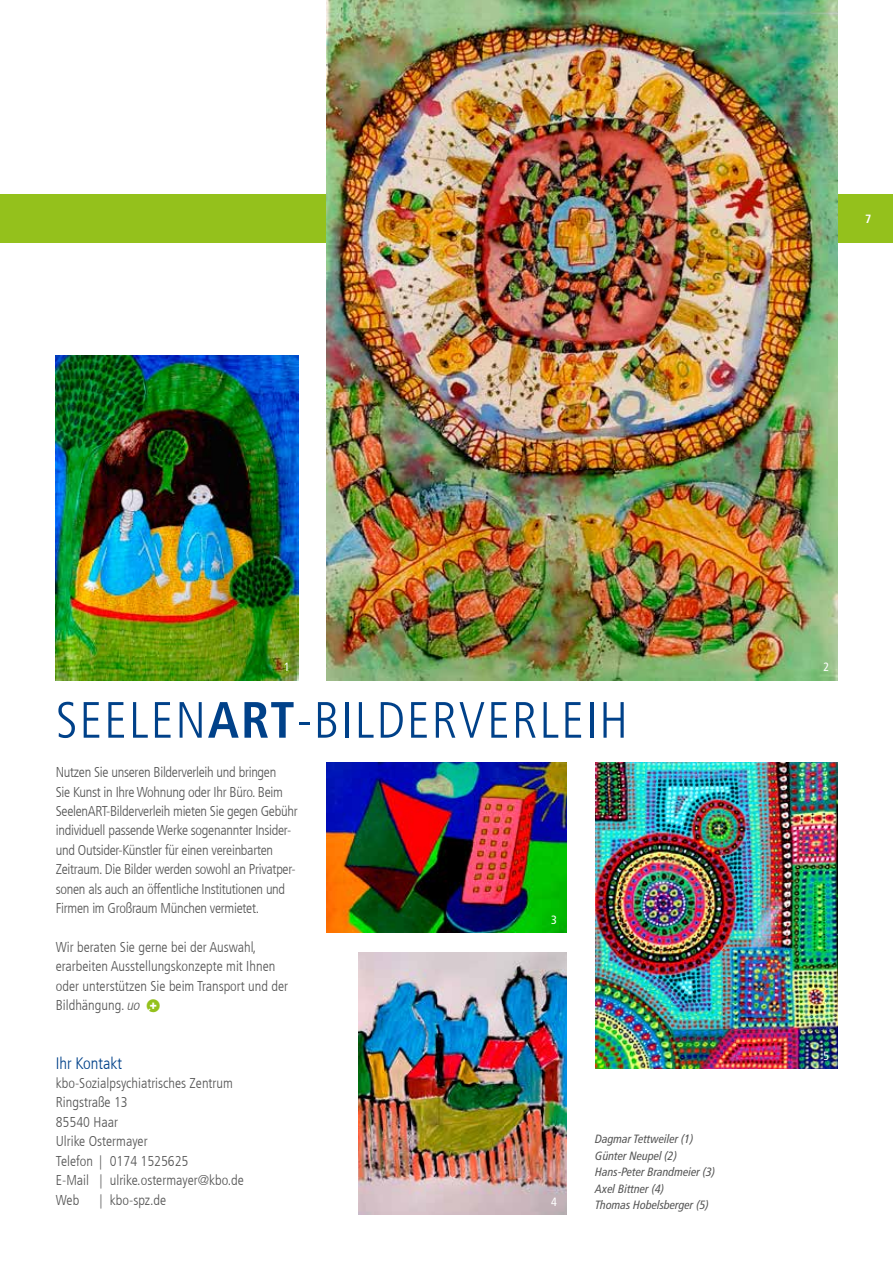
<style>
.page{position:relative;width:893px;height:1263px;background:#fff}
.page>*{position:absolute;margin:0;border:0;box-sizing:border-box;transform-origin:0 0}
.t1{font:300 condensed 51px "Frutiger LT Com";letter-spacing:.04em;color:#004189}
.t2{font:300 condensed 16.5px "Frutiger LT Com";color:#004189}
.t3{font:300 condensed 14.25px/19.4px "Frutiger LT Com";letter-spacing:-.02em;color:#565656}
.t4{font:300 condensed 14.25px/19.4px "Frutiger LT Com";color:#565656}
.t5{font:italic condensed 12px/16.5px "Frutiger LT Com";color:#565656}
.t6{font:condensed 12px "Frutiger LT Com";color:#fff}
.t7{font:700 condensed 12px "Frutiger LT Com";color:#fff}
.s1{font-weight:700}
.s2{font-style:italic}
.s3{font-family:"kboplus";font-weight:400;font-stretch:normal;font-size:15.6px;color:#94c11c}
</style>
<div class="page">
<div style="left:0;top:194px;width:893px;height:49px;background:#94c11c"></div>
<img style="left:326px;top:0;width:511px;height:13px">
<img style="left:326px;top:13px;width:511px;height:667px">
<img style="left:56px;top:355px;width:242px;height:325px">
<img style="left:326px;top:763px;width:241px;height:170px">
<img style="left:359px;top:952px;width:208px;height:262px">
<img style="left:595px;top:763px;width:242px;height:305px">
<p class="t7" style="left:865px;top:212px;width:8px">7</p>
<p class="t6" style="left:284px;top:659px;width:7px">1</p>
<p class="t6" style="left:824px;top:659px;width:7px">2</p>
<h1 class="t1" style="left:56px;top:691px;width:573px">SEELEN<span class="s1">ART</span>-BILDERVERLEIH</h1>
<p class="t3" style="left:56px;top:763px;width:243px">Nutzen Sie unseren Bilderverleih und bringen<br>Sie Kunst in Ihre Wohnung oder Ihr Büro. Beim SeelenART-Bilderverleih mieten Sie gegen Gebühr individuell passende Werke sogenannter Insider&shy;und Outsider-Künstler für einen vereinbarten Zeitraum. Die Bilder werden sowohl an Privatper&shy;sonen als auch an öffentliche Institutionen und Firmen im Großraum München vermietet.</p>
<p class="t4" style="left:56px;top:937px;width:234px">Wir beraten Sie gerne bei der Auswahl, erarbeiten Ausstellungskonzepte mit Ihnen oder unterstützen Sie beim Transport und der Bildhängung. <span class="s2">uo</span> <span class="s3">B</span></p>
<p class="t2" style="left:56px;top:1053px;width:68px">Ihr Kontakt</p>
<p class="t4" style="left:56px;top:1073px;width:190px">kbo-Sozialpsychiatrisches Zentrum<br>Ringstraße 13<br>85540 Haar<br>Ulrike Ostermayer<br>Telefon | 0174 1525625<br>E-Mail | ulrike.ostermayer@kbo.de<br>Web</p>
<p class="t3" style="left:99px;top:1190px;width:68px">| kbo-spz.de</p>
<p class="t6" style="left:551px;top:913px;width:7px">3</p>
<p class="t6" style="left:551px;top:1194px;width:7px">4</p>
<p class="t5" style="left:595px;top:1131px;width:121px">Dagmar Tettweiler (1)<br>Günter Neupel (2)<br>Hans-Peter Brandmeier (3)<br>Axel Bittner (4)<br>Thomas Hobelsberger (5)</p>
<p class="t6" style="left:824px;top:1049px;width:7px">5</p>
</div>
